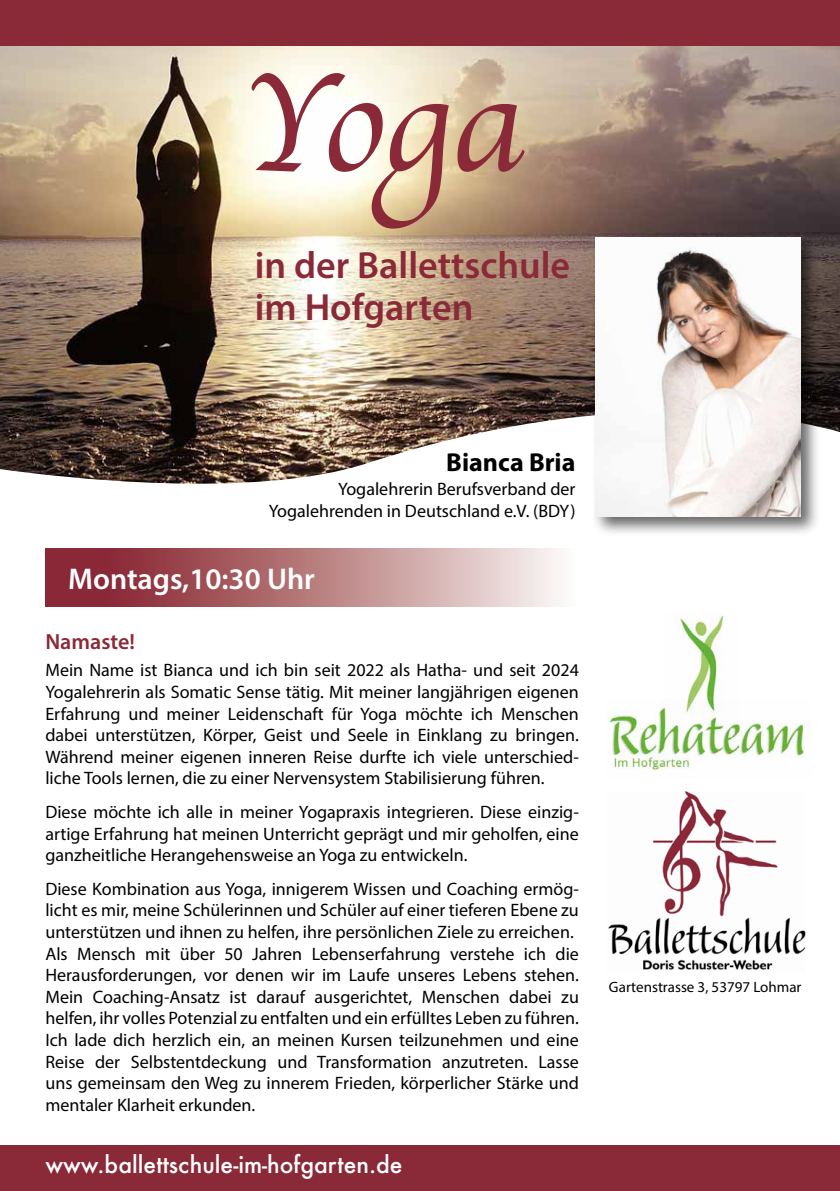
<style>
.page{position:relative;width:840px;height:1191px;background:#fff}
.page>*{position:absolute;margin:0;border:0;box-sizing:border-box;transform-origin:0 0}
.t1{font:143.4px "Apple Chancery";color:#8a2938}
.t2{font:600 38px/42px "Myriad Pro";color:#8a2938}
.t3{font:600 30px "Myriad Pro";color:#fff}
.t4{font:700 26px "Myriad Pro";color:#000}
.t5{font:500 23px "Futura";color:#fff}
.t6{font:600 22px "Myriad Pro";color:#8a2938}
.t7{font:18px/21.6px "Myriad Pro";color:#000;text-align:justify}
.t8{font:15px "Myriad Pro";color:#000}
</style>
<div class="page">
<img style="left:0;top:45px;width:839px;height:439px">
<div style="left:0;top:0;width:839px;height:45px;background:#8a2938"></div>
<img style="left:608px;top:791px;width:198px;height:179px">
<div style="left:0;top:1145px;width:839px;height:46px;background:#8a2938"></div>
<img style="left:605px;top:702px;width:203px;height:68px">
<img style="left:664px;top:615px;width:74px;height:104px">
<div style="left:591px;top:233px;width:229px;height:303px;background:#000;opacity:.6"></div>
<img style="left:595px;top:237px;width:204px;height:279px">
<svg style="left:45px;top:548px;width:513px;height:59px;background:#b77d81"></svg>
<h1 class="t1" style="left:241px;top:10px;width:283px">Yoga</h1>
<h2 class="t2" style="left:255px;top:243px;width:316px">in der Ballettschule im Hofgarten</h2>
<h3 class="t4" style="left:446px;top:445px;width:131px">Bianca Bria</h3>
<p class="t7" style="left:269px;top:478px;width:308px;text-align:right">Yogalehrerin Berufsverband der<br>Yogalehrenden in Deutschland e.V. (BDY)</p>
<h3 class="t3" style="left:68px;top:560px;width:248px">Montags,10:30 Uhr</h3>
<p class="t6" style="left:45px;top:627px;width:91px">Namaste!</p>
<p class="t7" style="left:45px;top:659px;width:534px">Mein Name ist Bianca und ich bin seit 2022 als Hatha- und seit 2024<br>Yogalehrerin als Somatic Sense tätig. Mit meiner langjährigen eigenen Erfahrung und meiner Leidenschaft für Yoga möchte ich Menschen dabei unterstützen, Körper, Geist und Seele in Einklang zu bringen.<br>Während meiner eigenen inneren Reise durfte ich viele unterschied&shy;liche Tools lernen, die zu einer Nervensystem Stabilisierung führen.</p>
<p class="t7" style="left:45px;top:801px;width:534px">Diese möchte ich alle in meiner Yogapraxis integrieren. Diese einzig&shy;artige Erfahrung hat meinen Unterricht geprägt und mir geholfen, eine ganzheitliche Herangehensweise an Yoga zu entwickeln.</p>
<p class="t7" style="left:45px;top:877px;width:534px;text-align:left">Diese Kombination aus Yoga, innigerem Wissen und Coaching ermög&shy;licht es mir, meine Schülerinnen und Schüler auf einer tieferen Ebene zu unterstützen und ihnen zu helfen, ihre persönlichen Ziele zu erreichen.<br>Als Mensch mit über 50 Jahren Lebenserfahrung verstehe ich die Herausforderungen, vor denen wir im Laufe unseres Lebens stehen.<br>Mein Coaching-Ansatz ist darauf ausgerichtet, Menschen dabei zu helfen, ihr volles Potenzial zu entfalten und ein erfülltes Leben zu führen.<br>Ich lade dich herzlich ein, an meinen Kursen teilzunehmen und eine Reise der Selbstentdeckung und Transformation anzutreten. Lasse uns gemeinsam den Weg zu innerem Frieden, körperlicher Stärke und mentaler Klarheit erkunden.</p>
<p class="t5" style="left:45px;top:1148px;width:358px">www.ballettschule-im-hofgarten.de</p>
<p class="t8" style="left:608px;top:977px;width:194px">Gartenstrasse 3, 53797 Lohmar</p>
</div>
